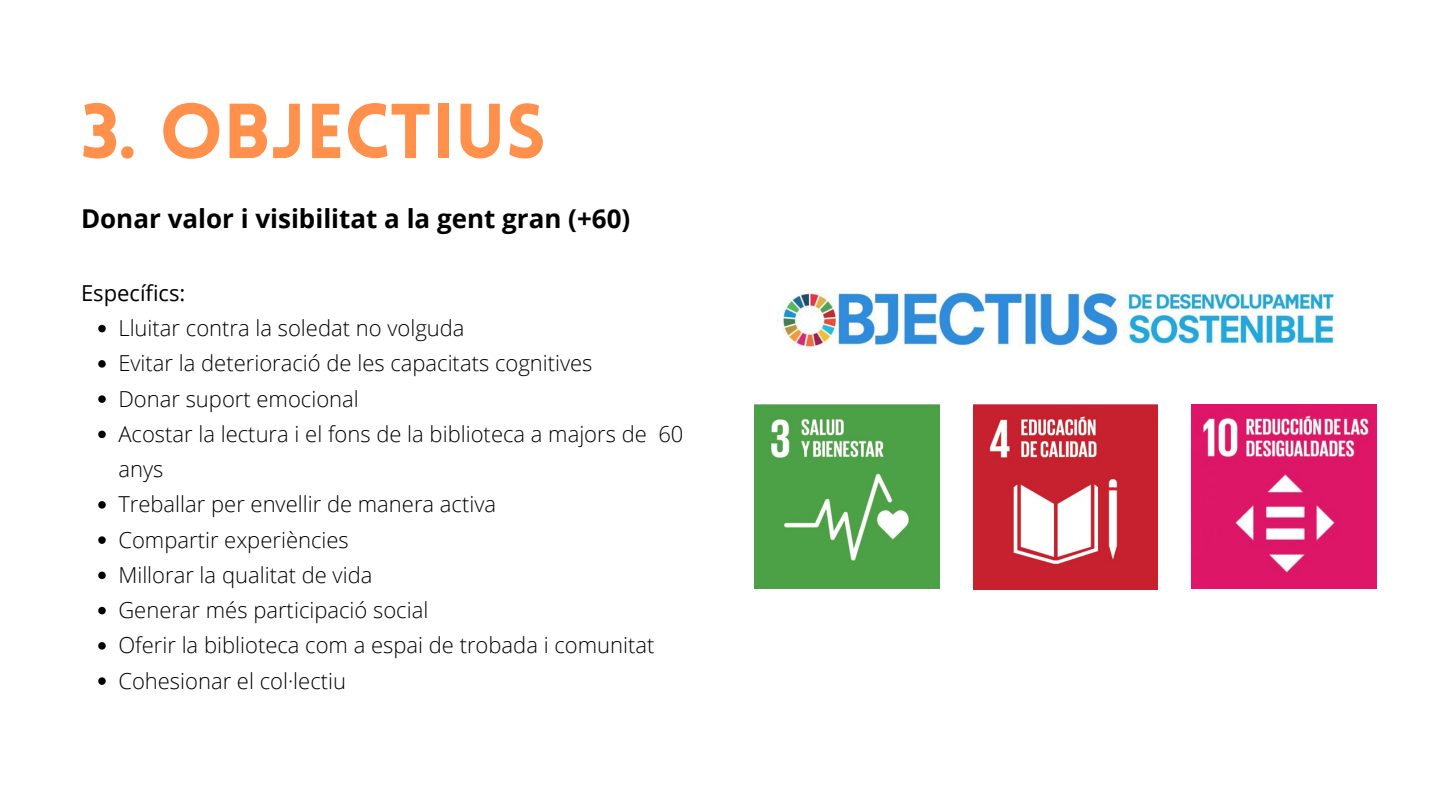
<style>
.page{position:relative;width:1440px;height:810px;background:#fff}
.page>*{position:absolute;margin:0;border:0;box-sizing:border-box;transform-origin:0 0}
.t1{font:900 76px "Lovelo";color:#ff914d}
.t2{font:700 26px "Open Sans";color:#000}
.t3{font:300 22px/35.2px "Open Sans";color:#000}
.t4{font:22px "Open Sans";color:#000}
</style>
<div class="page">
<img style="left:755px;top:404px;width:184px;height:185px">
<img style="left:973px;top:405px;width:185px;height:184px">
<img style="left:1192px;top:404px;width:184px;height:185px">
<img style="left:777px;top:290px;width:558px;height:57px">
<svg style="left:98px;top:325px;width:8px;height:7px"></svg>
<svg style="left:98px;top:360px;width:8px;height:8px"></svg>
<svg style="left:98px;top:395px;width:8px;height:8px"></svg>
<svg style="left:98px;top:431px;width:8px;height:7px"></svg>
<svg style="left:98px;top:501px;width:8px;height:8px"></svg>
<svg style="left:98px;top:536px;width:8px;height:8px"></svg>
<svg style="left:98px;top:572px;width:8px;height:7px"></svg>
<svg style="left:98px;top:607px;width:8px;height:7px"></svg>
<svg style="left:98px;top:642px;width:8px;height:8px"></svg>
<svg style="left:98px;top:677px;width:8px;height:8px"></svg>
<p class="t1" style="left:81px;top:101px;width:466px">3. OBJECTIUS</p>
<p class="t2" style="left:81px;top:200px;width:551px">Donar valor i visibilitat a la gent gran (+60)</p>
<p class="t4" style="left:81px;top:277px;width:106px">Específics:</p>
<p class="t3" style="left:118px;top:310px;width:348px">Lluitar contra la soledat no volguda</p>
<p class="t3" style="left:118px;top:345px;width:476px">Evitar la deterioració de les capacitats cognitives</p>
<p class="t3" style="left:118px;top:380px;width:242px">Donar suport emocional</p>
<p class="t3" style="left:118px;top:416px;width:567px">Acostar la lectura i el fons de la biblioteca a majors de 60 anys</p>
<p class="t3" style="left:118px;top:486px;width:379px">Treballar per envellir de manera activa</p>
<p class="t3" style="left:118px;top:521px;width:232px">Compartir experiències</p>
<p class="t3" style="left:118px;top:557px;width:256px">Millorar la qualitat de vida</p>
<p class="t3" style="left:118px;top:592px;width:311px">Generar més participació social</p>
<p class="t3" style="left:118px;top:627px;width:538px">Oferir la biblioteca com a espai de trobada i comunitat</p>
<p class="t3" style="left:118px;top:662px;width:229px">Cohesionar el col·lectiu</p>
</div>
